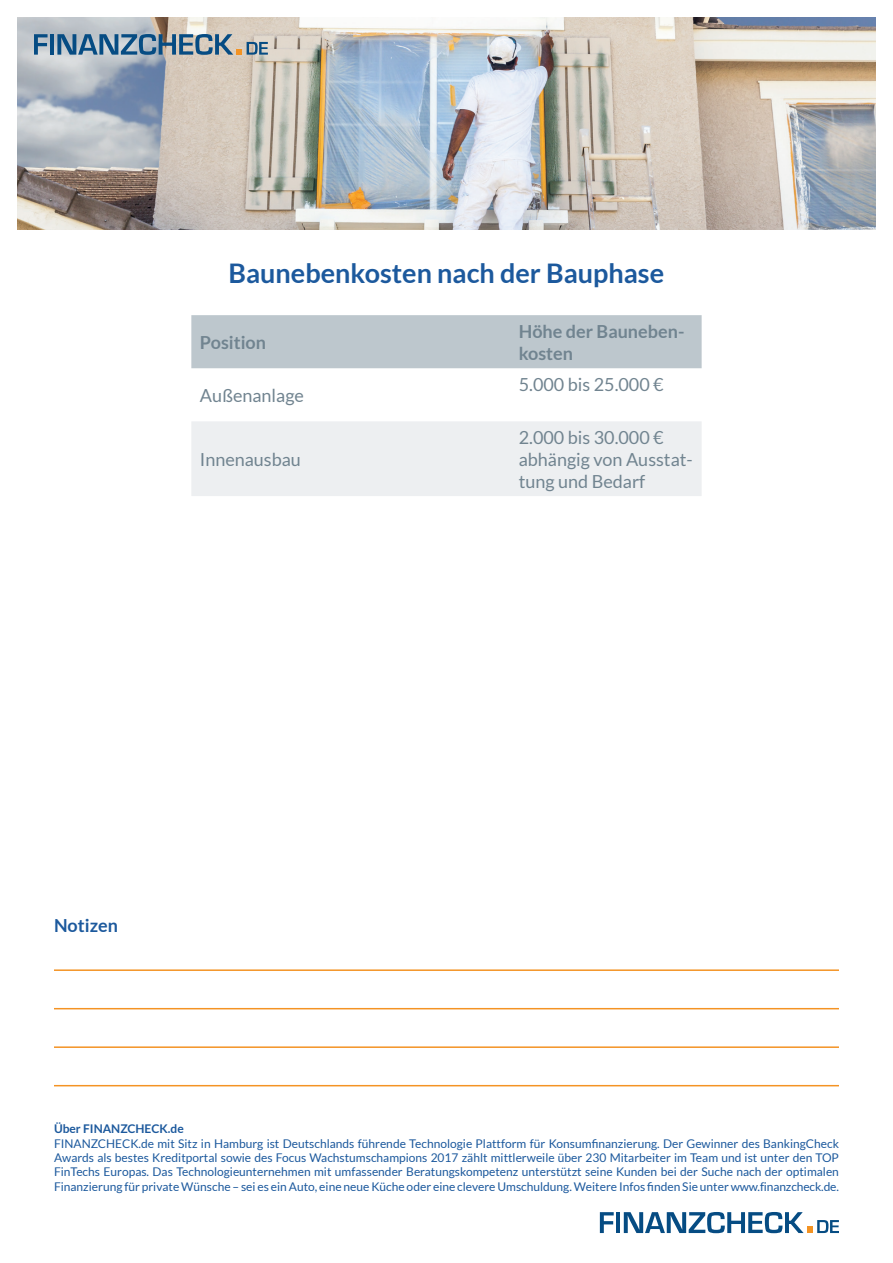
<style>
.page{position:relative;width:893px;height:1263px;background:#fff}
.page>*{position:absolute;margin:0;border:0;box-sizing:border-box;transform-origin:0 0}
.t1{font:700 27px "Lato";color:#1c599d}
.t2{font:18px/21.6px "Lato";color:#718490}
.t3{font:700 18px/21.6px "Lato";color:#718490}
.t4{font:700 18px "Lato";color:#1c599d}
.t5{font:12px/14.4px "Lato";color:#1c599d;text-align:justify}
.t6{font:700 12px "Lato";color:#1c599d}
</style>
<div class="page">
<div style="left:191px;top:315px;width:511px;height:53px;background:#bdc7cd"></div>
<div style="left:191px;top:421px;width:511px;height:75px;background:#edeff1"></div>
<hr style="left:54px;top:969px;width:785px;height:2px;background:#f49324">
<hr style="left:54px;top:1008px;width:785px;height:1px;background:#f49324">
<hr style="left:54px;top:1046px;width:785px;height:2px;background:#f49324">
<hr style="left:54px;top:1085px;width:785px;height:1px;background:#f49324">
<svg style="left:600px;top:1212px;width:14px;height:21px"></svg>
<hr style="left:616px;top:1212px;width:4px;height:21px;background:#064c83">
<svg style="left:624px;top:1212px;width:215px;height:21px"></svg>
<img style="left:17px;top:17px;width:859px;height:213px">
<svg style="left:34px;top:34px;width:14px;height:21px"></svg>
<hr style="left:50px;top:34px;width:4px;height:21px;background:#064c83">
<svg style="left:57px;top:34px;width:211px;height:21px;background:#7892a6"></svg>
<h1 class="t1" style="left:229px;top:258px;width:437px">Baunebenkosten nach der Bauphase</h1>
<h2 class="t3" style="left:200px;top:331px;width:68px">Position</h2>
<h2 class="t3" style="left:519px;top:321px;width:167px">Höhe der Bauneben&shy;kosten</h2>
<h2 class="t2" style="left:200px;top:385px;width:106px">Außenanlage</h2>
<h2 class="t2" style="left:519px;top:374px;width:146px">5.000 bis 25.000 €</h2>
<h2 class="t2" style="left:200px;top:448px;width:103px">Innenausbau</h2>
<h2 class="t4" style="left:54px;top:915px;width:65px">Notizen</h2>
<h2 class="t2" style="left:519px;top:427px;width:175px">2.000 bis 30.000 € abhängig von Ausstat&shy;tung und Bedarf</h2>
<p class="t6" style="left:54px;top:1122px;width:131px">Über FINANZCHECK.de</p>
<p class="t5" style="left:54px;top:1136px;width:786px">FINANZCHECK.de mit Sitz in Hamburg ist Deutschlands führende Technologie Plattform für Konsumfinanzierung. Der Gewinner des BankingCheck Awards als bestes Kreditportal sowie des Focus Wachstumschampions 2017 zählt mittlerweile über 230 Mitarbeiter im Team und ist unter den TOP FinTechs Europas. Das Technologieunternehmen mit umfassender Beratungskompetenz unterstützt seine Kunden bei der Suche nach der optimalen Finanzierung für private Wünsche – sei es ein Auto, eine neue Küche oder eine clevere Umschuldung. Weitere Infos finden Sie unter www.finanzcheck.de.</p>
</div>
